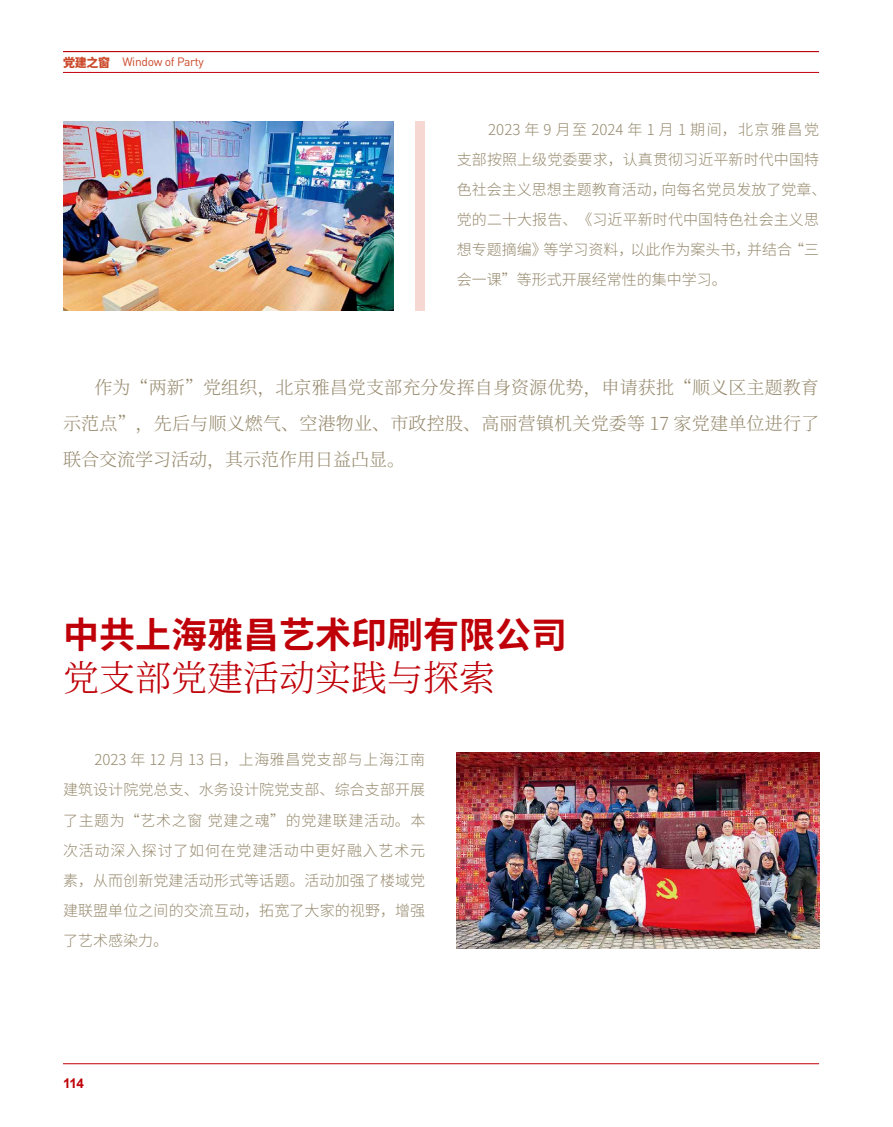
<style>
.page{position:relative;width:893px;height:1127px;background:#fff}
.page>*{position:absolute;margin:0;border:0;box-sizing:border-box;transform-origin:0 0}
.t1{font:700 36px "Source Han Sans CN";color:#bf0008}
.t2{font:300 36px "Source Han Serif CN";color:#bf0008}
.t3{font:300 18px/36px "Source Han Serif CN";letter-spacing:.015em;color:#978a6e;text-align:justify}
.t4{font:300 15px/30px "Source Han Sans CN";letter-spacing:.005em;color:#978a6e}
.t5{font:700 13.5px "Arial";color:#bf0008}
.t6{font:12px "DIN";letter-spacing:-.025em;color:#cb4829}
.s1{font-family:"Source Han Sans CN";font-weight:800}
</style>
<div class="page">
<img style="left:63px;top:121px;width:331px;height:189px">
<div style="left:415px;top:121px;width:10px;height:189px;background:#f7d7d2"></div>
<img style="left:457px;top:752px;width:362px;height:197px">
<hr style="left:63px;top:51px;width:756px;height:1px;background:#bf0008">
<hr style="left:63px;top:72px;width:756px;height:1px;background:#bf0008">
<hr style="left:63px;top:1063px;width:756px;height:1px;background:#bf0008">
<p class="t6" style="left:63px;top:55px;width:142px"><span class="s1">党建之窗</span> Window of Party</p>
<p class="t4" style="left:457px;top:114px;width:371px;text-indent:32px">2023 年 9 月至 2024 年 1 月 1 期间，北京雅昌党支部按照上级党委要求，认真贯彻习近平新时代中国特色社会主义思想主题教育活动，向每名党员发放了党章、党的二十大报告、《习近平新时代中国特色社会主义思想专题摘编》等学习资料，以此作为案头书，并结合“三会一课”等形式开展经常性的集中学习。</p>
<p class="t3" style="left:63px;top:369px;width:758px;text-indent:32px">作为“两新”党组织，北京雅昌党支部充分发挥自身资源优势，申请获批“顺义区主题教育示范点”，先后与顺义燃气、空港物业、市政控股、高丽营镇机关党委等 17 家党建单位进行了联合交流学习活动，其示范作用日益凸显。</p>
<h1 class="t1" style="left:63px;top:615px;width:505px">中共上海雅昌艺术印刷有限公司</h1>
<h1 class="t2" style="left:63px;top:658px;width:433px">党支部党建活动实践与探索</h1>
<p class="t4" style="left:63px;top:745px;width:364px;text-align:justify;text-indent:32px">2023 年 12 月 13 日，上海雅昌党支部与上海江南建筑设计院党总支、水务设计院党支部、综合支部开展了主题为“艺术之窗 党建之魂”的党建联建活动。本次活动深入探讨了如何在党建活动中更好融入艺术元素，从而创新党建活动形式等话题。活动加强了楼域党建联盟单位之间的交流互动，拓宽了大家的视野，增强了艺术感染力。</p>
<p class="t5" style="left:63px;top:1073px;width:23px">114</p>
</div>
